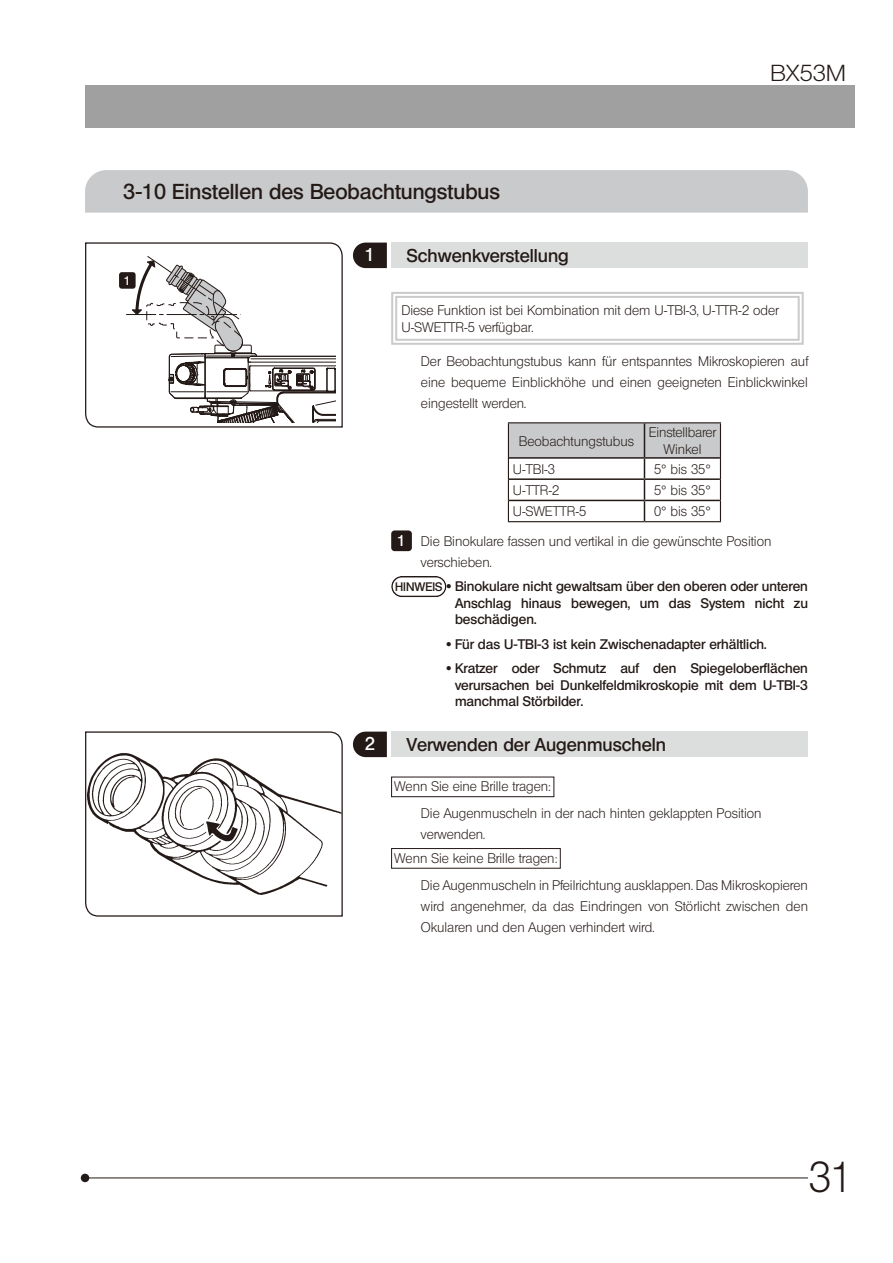
<style>
.page{position:relative;width:893px;height:1263px;background:#fff}
.page>*{position:absolute;margin:0;border:0;box-sizing:border-box;transform-origin:0 0}
.t1{font:42px "Olympus Leicht Normal";color:#231916}
.t2{font:22.5px "Olympus Leicht Normal";color:#231916;scale:1.1 1}
.Headline2{font:21px "Olympus Leicht Halbfett";color:#231916}
.Headline3{font:18px "Olympus Leicht Halbfett";color:#231916}
.Headline3_No{font:18px "Olympus Leicht Halbfett";color:#fff}
.t3{font:15.15px "Olympus Leicht Halbfett";color:#fff}
.Text_Operation{font:13.5px/21px "Olympus Leicht Normal";color:#231916;text-align:justify}
.t4{font:13.5px/16.2px "Olympus Leicht Halbfett";color:#231916;text-align:justify}
.Obj_Requirement{font:13.5px/16.2px "Olympus Leicht Normal";color:#231916}
.SmallHeadline{font:13.5px "Olympus Leicht Normal";color:#231916}
.Text1_Tbl{font:13.5px "Olympus Leicht Normal";color:#231916}
.Text1_TblTitle{font:13.5px/16.2px "Olympus Leicht Normal";color:#231916;text-align:center}
.t5{font:12.15px "Olympus Leicht Halbfett";color:#fff}
.t6{font:12px "Olympus Leicht Halbfett";color:#231916}
.s1{font-family:"Olympus Leicht Normal"}
</style>
<div class="page">
<svg style="left:85px;top:242px;width:258px;height:186px"></svg>
<svg style="left:85px;top:731px;width:258px;height:186px"></svg>
<div style="left:81px;top:1174px;width:8px;height:8px;background:#231916;border-radius:50%"></div>
<hr style="left:85px;top:1177px;width:723px;height:1px;background:#231916">
<div style="left:85px;top:85px;width:770px;height:43px;background:#a0a0a1"></div>
<svg style="left:391px;top:292px;width:413px;height:53px"></svg>
<div style="left:395px;top:296px;width:405px;height:45px;border:2px solid #c9cacb"></div>
<hr style="left:508px;top:422px;width:136px;height:1px;background:#231916">
<hr style="left:644px;top:422px;width:77px;height:1px;background:#231916">
<hr style="left:508px;top:521px;width:136px;height:1px;background:#231916">
<hr style="left:644px;top:521px;width:77px;height:1px;background:#231916">
<svg style="left:508px;top:423px;width:213px;height:98px"></svg>
<div style="left:391px;top:530px;width:21px;height:21px;background:#231916;border-radius:3px"></div>
<div style="left:391px;top:576px;width:55px;height:21px;border:2px solid #231916;border-radius:10px"></div>
<div style="left:391px;top:242px;width:417px;height:26px;background:#dcdddd"></div>
<svg style="left:353px;top:243px;width:34px;height:25px"></svg>
<div style="left:119px;top:272px;width:17px;height:17px;background:#231916;border-radius:3px"></div>
<div style="left:85px;top:170px;width:723px;height:43px;background:#c9cacb"></div>
<div style="left:391px;top:777px;width:163px;height:20px;border:1px solid #231916"></div>
<div style="left:391px;top:848px;width:170px;height:20px;border:1px solid #231916"></div>
<div style="left:391px;top:731px;width:417px;height:26px;background:#dcdddd"></div>
<svg style="left:353px;top:732px;width:34px;height:25px"></svg>
<p class="Headline2" style="left:123px;top:179px;width:378px">3-10 Einstellen des Beobachtungstubus</p>
<p class="t5" style="left:124px;top:273px;width:8px">1</p>
<p class="Headline3_No" style="left:365px;top:244px;width:12px">1</p>
<p class="Headline3" style="left:407px;top:245px;width:163px">Schwenkverstellung</p>
<h2 class="t2" style="left:770px;top:59px;width:71px">BX53M</h2>
<p class="Obj_Requirement" style="left:401px;top:302px;width:379px">Diese Funktion ist bei Kombination mit dem U-TBI-3, U-TTR-2 oder<br>U-SWETTR-5 verfügbar.</p>
<p class="Text_Operation" style="left:421px;top:350px;width:389px">Der Beobachtungstubus kann für entspanntes Mikroskopieren auf eine bequeme Einblickhöhe und einen geeigneten Einblickwinkel eingestellt werden.</p>
<p class="Text1_TblTitle" style="left:519px;top:433px;width:117px">Beobachtungstubus</p>
<p class="Text1_TblTitle" style="left:649px;top:425px;width:69px">Einstellbarer<br>Winkel</p>
<p class="Text1_Tbl" style="left:513px;top:461px;width:44px">U-TBI-3</p>
<p class="Text1_Tbl" style="left:654px;top:461px;width:58px">5° bis 35°</p>
<p class="Text1_Tbl" style="left:513px;top:482px;width:48px">U-TTR-2</p>
<p class="Text1_Tbl" style="left:654px;top:482px;width:58px">5° bis 35°</p>
<p class="Text1_Tbl" style="left:513px;top:503px;width:75px">U-SWETTR-5</p>
<p class="Text1_Tbl" style="left:654px;top:503px;width:58px">0° bis 35°</p>
<p class="Text_Operation" style="left:421px;top:530px;width:352px">Die Binokulare fassen und vertikal in die gewünschte Position verschieben.</p>
<p class="t4" style="left:455px;top:579px;width:354px;text-indent:-9px"><span class="s1">·</span> Binokulare nicht gewaltsam über den oberen oder unteren Anschlag hinaus bewegen, um das System nicht zu beschädigen.</p>
<p class="t4" style="left:446px;top:636px;width:322px"><span class="s1">·</span> Für das U-TBI-3 ist kein Zwischenadapter erhältlich.</p>
<p class="t4" style="left:455px;top:660px;width:354px;text-indent:-9px"><span class="s1">·</span> Kratzer oder Schmutz auf den Spiegeloberflächen verursachen bei Dunkelfeldmikroskopie mit dem U-TBI-3 manchmal Störbilder.</p>
<p class="t3" style="left:397px;top:532px;width:10px">1</p>
<p class="t6" style="left:395px;top:579px;width:49px">HINWEIS</p>
<p class="Headline3_No" style="left:365px;top:733px;width:12px">2</p>
<p class="Headline3" style="left:407px;top:734px;width:261px">Verwenden der Augenmuscheln</p>
<p class="SmallHeadline" style="left:394px;top:778px;width:159px">Wenn Sie eine Brille tragen:</p>
<p class="Text_Operation" style="left:421px;top:803px;width:342px">Die Augenmuscheln in der nach hinten geklappten Position verwenden.</p>
<p class="SmallHeadline" style="left:394px;top:850px;width:165px">Wenn Sie keine Brille tragen:</p>
<p class="Text_Operation" style="left:421px;top:874px;width:389px">Die Augenmuscheln in Pfeilrichtung ausklappen. Das Mikroskopieren wird angenehmer, da das Eindringen von Störlicht zwischen den Okularen und den Augen verhindert wird.</p>
<h1 class="t1" style="left:809px;top:1153px;width:46px">31</h1>
</div>
